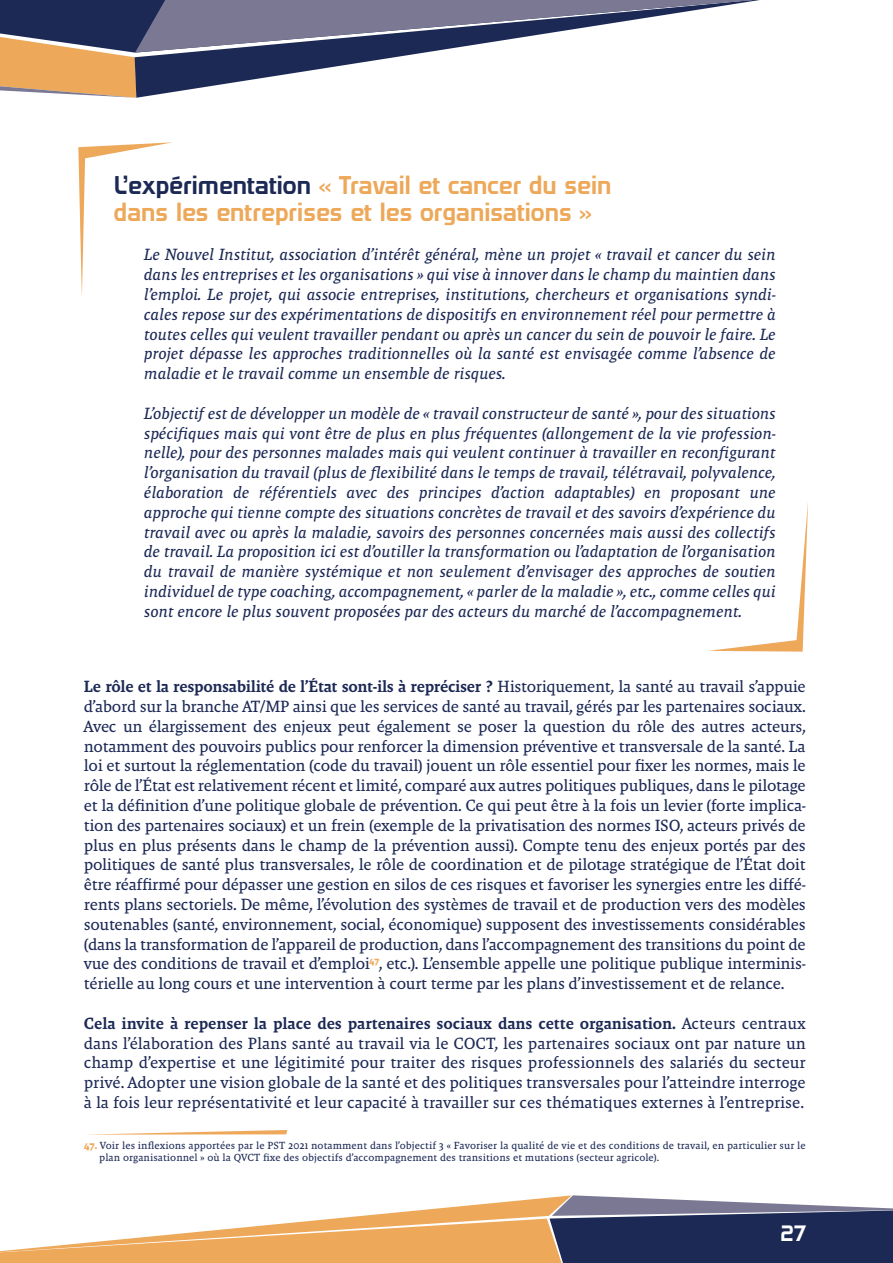
<style>
.page{position:relative;width:893px;height:1263px;background:#fff}
.page>*{position:absolute;margin:0;border:0;box-sizing:border-box;transform-origin:0 0}
.t1{font:22.5px/27px "Domyouji";color:#eda85a}
.t2{font:19.5px "Domyouji";color:#fff}
.t3{font:16.5px/19.8px "Malaga OTCE";letter-spacing:-.015em;color:#1c2955;text-align:justify}
.t4{font:italic 16.5px/19.8px "Malaga OTCE";letter-spacing:-.015em;color:#1c2955;text-align:justify}
.t5{font:10.5px/12.6px "Malaga OTCE";letter-spacing:.005em;color:#1c2955}
.s1{color:#1c2955}
.s2{font-weight:500}
.s3{font-weight:700;color:#eda85a}
</style>
<div class="page">
<svg style="left:0;top:1195px;width:893px;height:68px"></svg>
<svg style="left:0;top:0;width:760px;height:98px"></svg>
<svg style="left:114px;top:1130px;width:173px;height:4px"></svg>
<svg style="left:78px;top:142px;width:94px;height:155px"></svg>
<svg style="left:709px;top:503px;width:99px;height:149px"></svg>
<h1 class="t1" style="left:114px;top:171px;width:499px"><span class="s1">L’expérimentation</span> « Travail et cancer du sein dans les entreprises et les organisations »</h1>
<p class="t4" style="left:144px;top:245px;width:633px">Le Nouvel Institut, association d’intérêt général, mène un projet « travail et cancer du sein dans les entreprises et les organisations » qui vise à innover dans le champ du maintien dans l’emploi. Le projet, qui associe entreprises, institutions, chercheurs et organisations syndi&shy;cales repose sur des expérimentations de dispositifs en environnement réel pour permettre à toutes celles qui veulent travailler pendant ou après un cancer du sein de pouvoir le faire. Le projet dépasse les approches traditionnelles où la santé est envisagée comme l’absence de maladie et le travail comme un ensemble de risques.</p>
<p class="t4" style="left:144px;top:403px;width:633px">L’objectif est de développer un modèle de « travail constructeur de santé », pour des situations spécifiques mais qui vont être de plus en plus fréquentes (allongement de la vie profession&shy;nelle), pour des personnes malades mais qui veulent continuer à travailler en reconfigurant l’organisation du travail (plus de flexibilité dans le temps de travail, télétravail, polyvalence, élaboration de référentiels avec des principes d’action adaptables) en proposant une approche qui tienne compte des situations concrètes de travail et des savoirs d’expérience du travail avec ou après la maladie, savoirs des personnes concernées mais aussi des collectifs de travail. La proposition ici est d’outiller la transformation ou l’adaptation de l’organisation du travail de manière systémique et non seulement d’envisager des approches de soutien individuel de type coaching, accompagnement, « parler de la maladie », etc., comme celles qui sont encore le plus souvent proposées par des acteurs du marché de l’accompagnement.</p>
<p class="t3" style="left:84px;top:676px;width:724px"><span class="s2">Le rôle et la responsabilité de l’État sont-ils à repréciser ?</span> Historiquement, la santé au travail s’appuie d’abord sur la branche AT/MP ainsi que les services de santé au travail, gérés par les partenaires sociaux.<br>Avec un élargissement des enjeux peut également se poser la question du rôle des autres acteurs, notamment des pouvoirs publics pour renforcer la dimension préventive et transversale de la santé. La loi et surtout la réglementation (code du travail) jouent un rôle essentiel pour fixer les normes, mais le rôle de l’État est relativement récent et limité, comparé aux autres politiques publiques, dans le pilotage et la définition d’une politique globale de prévention. Ce qui peut être à la fois un levier (forte implica&shy;tion des partenaires sociaux) et un frein (exemple de la privatisation des normes ISO, acteurs privés de plus en plus présents dans le champ de la prévention aussi). Compte tenu des enjeux portés par des politiques de santé plus transversales, le rôle de coordination et de pilotage stratégique de l’État doit être réaffirmé pour dépasser une gestion en silos de ces risques et favoriser les synergies entre les diffé&shy;rents plans sectoriels. De même, l’évolution des systèmes de travail et de production vers des modèles soutenables (santé, environnement, social, économique) supposent des investissements considérables (dans la transformation de l’appareil de production, dans l’accompagnement des transitions du point de vue des conditions de travail et d’emploi<sup>47</sup>, etc.). L’ensemble appelle une politique publique interminis&shy;térielle au long cours et une intervention à court terme par les plans d’investissement et de relance.</p>
<p class="t3" style="left:84px;top:1013px;width:723px"><span class="s2">Cela invite à repenser la place des partenaires sociaux dans cette organisation.</span> Acteurs centraux dans l’élaboration des Plans santé au travail via le COCT, les partenaires sociaux ont par nature un champ d’expertise et une légitimité pour traiter des risques professionnels des salariés du secteur privé. Adopter une vision globale de la santé et des politiques transversales pour l’atteindre interroge à la fois leur représentativité et leur capacité à travailler sur ces thématiques externes à l’entreprise.</p>
<p class="t5" style="left:99px;top:1139px;width:708px;text-indent:-15px"><span class="s3">47.</span> Voir les inflexions apportées par le PST 2021 notamment dans l’objectif 3 « Favoriser la qualité de vie et des conditions de travail, en particulier sur le plan organisationnel » où la QVCT fixe des objectifs d’accompagnement des transitions et mutations (secteur agricole).</p>
<p class="t2" style="left:780px;top:1221px;width:28px">27</p>
</div>
